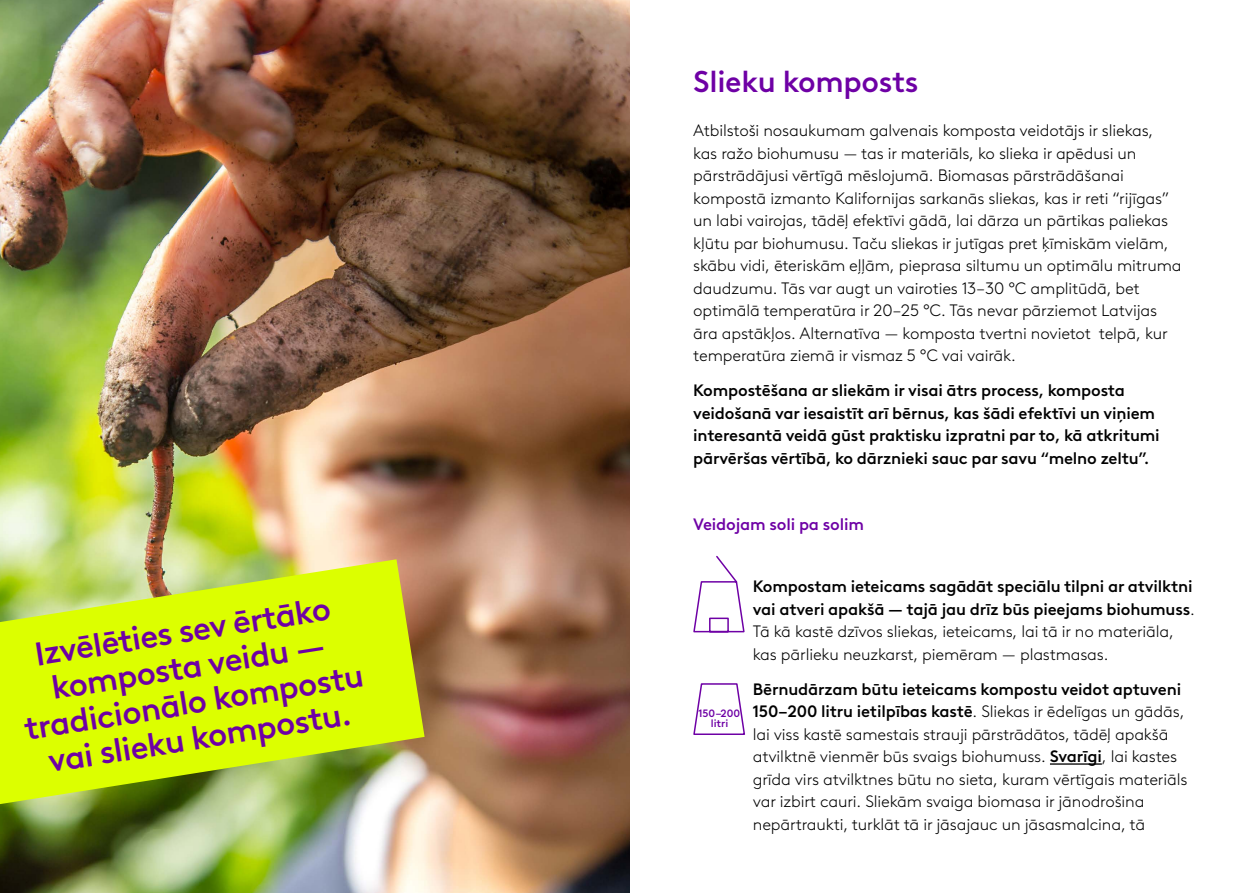
<style>
.page{position:relative;width:1259px;height:893px;background:#fff}
.page>*{position:absolute;margin:0;border:0;box-sizing:border-box;transform-origin:0 0}
.t1{font:500 33px/35.8px "Brown LL";color:#6e00a5;text-align:center}
.t2{font:500 30px "Brown LL";letter-spacing:-.01em;color:#6e00a5}
.t3{font:300 16.5px/22.5px "Brown LL";letter-spacing:-.01em;color:#000}
.t4{font:500 16.5px/22.5px "Brown LL";letter-spacing:-.01em;color:#000}
.t5{font:500 16.5px "Brown LL";letter-spacing:-.01em;color:#6e00a5}
.t6{font:500 10.65px/10.1px "Brown LL";color:#6e00a5;text-align:center}
.s1{font-weight:300}
.s2{font-weight:500}
</style>
<div class="page">
<hr style="left:1050px;top:763px;width:52px;height:2px;background:#000">
<svg style="left:693px;top:555px;width:52px;height:78px"></svg>
<svg style="left:693px;top:683px;width:52px;height:52px"></svg>
<img style="left:0;top:0;width:629px;height:893px">
<svg style="left:0;top:559px;width:424px;height:245px;background:#cce81c"></svg>
<h1 class="t1" style="left:10px;top:637px;width:345px;rotate:-9deg">Izvēlēties sev ērtāko komposta veidu — tradicionālo kompostu vai slieku kompostu.</h1>
<h2 class="t2" style="left:693px;top:59px;width:227px">Slieku komposts</h2>
<p class="t3" style="left:693px;top:118px;width:490px">Atbilstoši nosaukumam galvenais komposta veidotājs ir sliekas,<br>kas ražo biohumusu — tas ir materiāls, ko slieka ir apēdusi un pārstrādājusi vērtīgā mēslojumā. Biomasas pārstrādāšanai kompostā izmanto Kalifornijas sarkanās sliekas, kas ir reti “rijīgas” un labi vairojas, tādēļ efektīvi gādā, lai dārza un pārtikas paliekas kļūtu par biohumusu. Taču sliekas ir jutīgas pret ķīmiskām vielām, skābu vidi, ēteriskām eļļām, pieprasa siltumu un optimālu mitruma daudzumu. Tās var augt un vairoties 13–30 °C amplitūdā, bet optimālā temperatūra ir 20–25 °C. Tās nevar pārziemot Latvijas āra apstākļos. Alternatīva — komposta tvertni novietot telpā, kur temperatūra ziemā ir vismaz 5 °C vai vairāk.</p>
<p class="t4" style="left:693px;top:378px;width:468px">Kompostēšana ar sliekām ir visai ātrs process, komposta veidošanā var iesaistīt arī bērnus, kas šādi efektīvi un viņiem interesantā veidā gūst praktisku izpratni par to, kā atkritumi pārvēršas vērtībā, ko dārznieki sauc par savu “melno zeltu”.</p>
<p class="t5" style="left:693px;top:512px;width:172px">Veidojam soli pa solim</p>
<p class="t6" style="left:698px;top:707px;width:43px">150–200 litri</p>
<p class="t4" style="left:753px;top:574px;width:443px">Kompostam ieteicams sagādāt speciālu tilpni ar atvilktni vai atveri apakšā — tajā jau drīz būs pieejams biohumuss<span class="s1">.<br>Tā kā kastē dzīvos sliekas, ieteicams, lai tā ir no materiāla, kas pārlieku neuzkarst, piemēram — plastmasas.</span></p>
<p class="t3" style="left:753px;top:677px;width:436px"><span class="s2">Bērnudārzam būtu ieteicams kompostu veidot aptuveni 150–200 litru ietilpības kastē</span>. Sliekas ir ēdelīgas un gādās, lai viss kastē samestais strauji pārstrādātos, tādēļ apakšā atvilktnē vienmēr būs svaigs biohumuss. <span class="s2">Svarīgi</span>, lai kastes grīda virs atvilktnes būtu no sieta, kuram vērtīgais materiāls var izbirt cauri. Sliekām svaiga biomasa ir jānodrošina nepārtraukti, turklāt tā ir jāsajauc un jāsasmalcina, tā</p>
</div>
